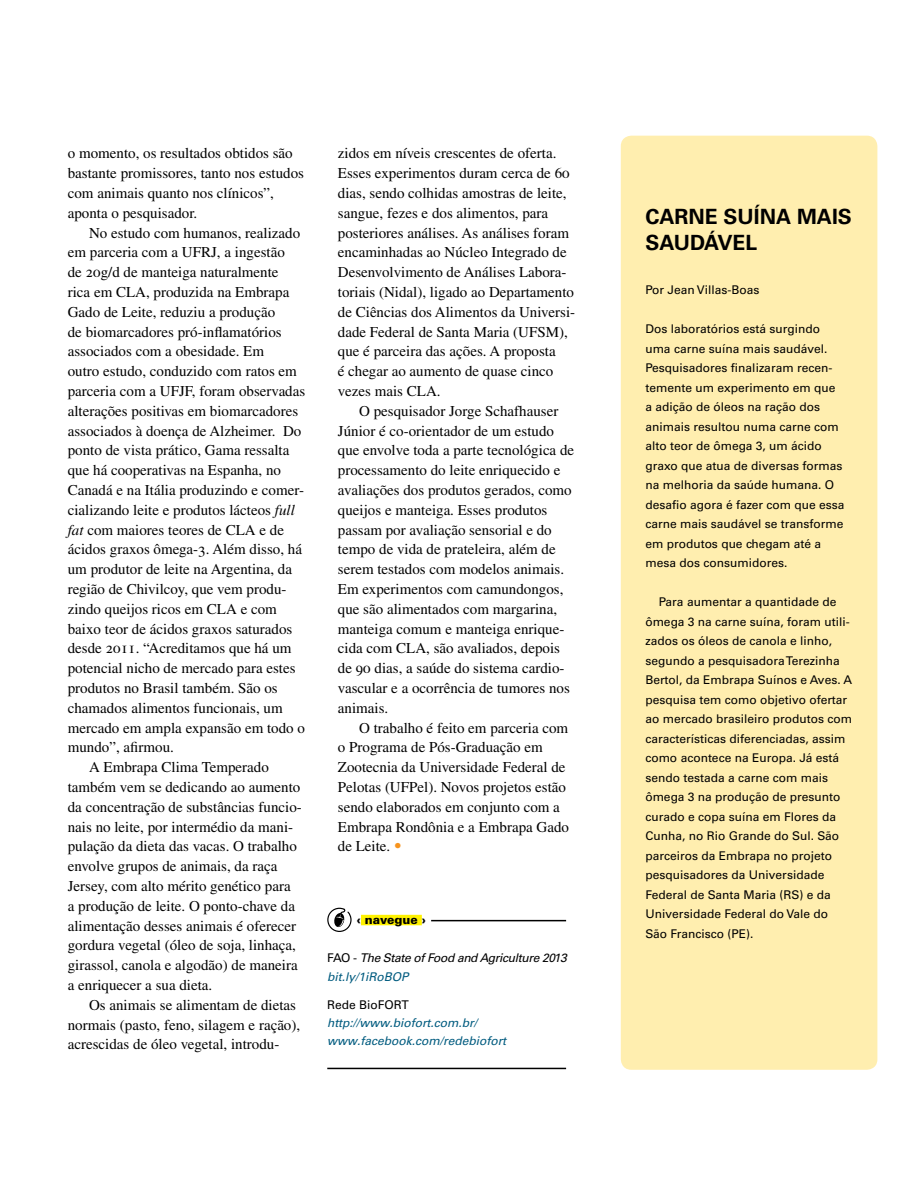
<style>
.page{position:relative;width:918px;height:1188px;background:#fff}
.page>*{position:absolute;margin:0;border:0;box-sizing:border-box;transform-origin:0 0}
.t1{font:700 21px "Univers LT Std";color:#000}
.t2{font:15px/19.8px "Times LT Std";color:#000}
.t3{font:12px/19.5px "Univers LT Std";color:#000}
.t4{font:italic 12px/18px "Univers LT Std";color:#005b7f}
.t5{font:italic 12px/19.5px "Univers LT Std";letter-spacing:-.03em;color:#000}
.t6{font:900 12px "Univers LT Std";color:#000}
.s1{font-style:italic}
.s2{font-family:"Univers LT Std";font-weight:900;color:#f7941e}
.s3{font-style:normal}
.s4{color:#005b7f}
</style>
<div class="page">
<div style="left:621px;top:136px;width:256px;height:934px;background:#ffeeaf;border-radius:11px"></div>
<hr style="left:327px;top:1068px;width:239px;height:1px;background:#000">
<svg style="left:327px;top:907px;width:25px;height:25px"></svg>
<div style="left:361px;top:915px;width:61px;height:10px;background:#fff200"></div>
<hr style="left:431px;top:920px;width:135px;height:1px;background:#000">
<p class="t2" style="left:68px;top:143px;width:238px">o momento, os resultados obtidos são bastante promissores, tanto nos estudos com animais quanto nos clínicos”, aponta o pesquisador.</p>
<p class="t2" style="left:89px;top:223px;width:213px">No estudo com humanos, realizado</p>
<p class="t2" style="left:68px;top:242px;width:219px">em parceria com a UFRJ, a ingestão</p>
<p class="t2" style="left:68px;top:262px;width:212px">de 20g/d de manteiga naturalmente</p>
<p class="t2" style="left:68px;top:282px;width:223px">rica em CLA, produzida na Embrapa</p>
<p class="t2" style="left:68px;top:302px;width:209px">Gado de Leite, reduziu a produção</p>
<p class="t2" style="left:68px;top:322px;width:215px">de biomarcadores pró-inflamatórios</p>
<p class="t2" style="left:68px;top:341px;width:198px">associados com a obesidade. Em</p>
<p class="t2" style="left:68px;top:361px;width:231px">outro estudo, conduzido com ratos em</p>
<p class="t2" style="left:68px;top:381px;width:239px">parceria com a UFJF, foram observadas</p>
<p class="t2" style="left:68px;top:401px;width:232px">alterações positivas em biomarcadores</p>
<p class="t2" style="left:68px;top:421px;width:235px">associados à doença de Alzheimer. Do</p>
<p class="t2" style="left:68px;top:440px;width:223px">ponto de vista prático, Gama ressalta</p>
<p class="t2" style="left:68px;top:460px;width:215px">que há cooperativas na Espanha, no</p>
<p class="t2" style="left:68px;top:480px;width:238px">Canadá e na Itália produzindo e comer-</p>
<p class="t2" style="left:68px;top:500px;width:229px">cializando leite e produtos lácteos <span class="s1">full</span></p>
<p class="t2" style="left:68px;top:520px;width:218px"><span class="s1">fat</span> com maiores teores de CLA e de</p>
<p class="t2" style="left:68px;top:539px;width:236px">ácidos graxos ômega-3. Além disso, há</p>
<p class="t2" style="left:68px;top:559px;width:226px">um produtor de leite na Argentina, da</p>
<p class="t2" style="left:68px;top:579px;width:220px">região de Chivilcoy, que vem produ-</p>
<p class="t2" style="left:68px;top:599px;width:211px">zindo queijos ricos em CLA e com</p>
<p class="t2" style="left:68px;top:619px;width:226px">baixo teor de ácidos graxos saturados</p>
<p class="t2" style="left:68px;top:638px;width:225px">desde 2011. “Acreditamos que há um</p>
<p class="t2" style="left:68px;top:658px;width:229px">potencial nicho de mercado para estes</p>
<p class="t2" style="left:68px;top:678px;width:211px">produtos no Brasil também. São os</p>
<p class="t2" style="left:68px;top:698px;width:216px">chamados alimentos funcionais, um</p>
<p class="t2" style="left:68px;top:718px;width:239px">mercado em ampla expansão em todo o</p>
<p class="t2" style="left:68px;top:737px;width:108px">mundo”, afirmou.</p>
<p class="t2" style="left:89px;top:757px;width:181px">A Embrapa Clima Temperado</p>
<p class="t2" style="left:68px;top:777px;width:234px">também vem se dedicando ao aumento</p>
<p class="t2" style="left:68px;top:797px;width:236px">da concentração de substâncias funcio-</p>
<p class="t2" style="left:68px;top:817px;width:227px">nais no leite, por intermédio da mani-</p>
<p class="t2" style="left:68px;top:836px;width:231px">pulação da dieta das vacas. O trabalho</p>
<p class="t2" style="left:68px;top:856px;width:211px">envolve grupos de animais, da raça</p>
<p class="t2" style="left:68px;top:876px;width:224px">Jersey, com alto mérito genético para</p>
<p class="t2" style="left:68px;top:896px;width:229px">a produção de leite. O ponto-chave da</p>
<p class="t2" style="left:68px;top:916px;width:230px">alimentação desses animais é oferecer</p>
<p class="t2" style="left:68px;top:935px;width:230px">gordura vegetal (óleo de soja, linhaça,</p>
<p class="t2" style="left:68px;top:955px;width:231px">girassol, canola e algodão) de maneira</p>
<p class="t2" style="left:68px;top:975px;width:146px">a enriquecer a sua dieta.</p>
<p class="t2" style="left:89px;top:995px;width:209px">Os animais se alimentam de dietas</p>
<p class="t2" style="left:68px;top:1015px;width:234px">normais (pasto, feno, silagem e ração),</p>
<p class="t2" style="left:68px;top:1034px;width:213px">acrescidas de óleo vegetal, introdu-</p>
<p class="t2" style="left:338px;top:143px;width:239px">zidos em níveis crescentes de oferta.<br>Esses experimentos duram cerca de 60 dias, sendo colhidas amostras de leite, sangue, fezes e dos alimentos, para posteriores análises. As análises foram encaminhadas ao Núcleo Integrado de Desenvolvimento de Análises Labora&shy;toriais (Nidal), ligado ao Departamento de Ciências dos Alimentos da Universi&shy;dade Federal de Santa Maria (UFSM), que é parceira das ações. A proposta<br>é chegar ao aumento de quase cinco vezes mais CLA.</p>
<p class="t2" style="left:338px;top:401px;width:238px;text-indent:21px">O pesquisador Jorge Schafhauser Júnior é co-orientador de um estudo que envolve toda a parte tecnológica de processamento do leite enriquecido e avaliações dos produtos gerados, como queijos e manteiga. Esses produtos passam por avaliação sensorial e do tempo de vida de prateleira, além de serem testados com modelos animais.<br>Em experimentos com camundongos, que são alimentados com margarina, manteiga comum e manteiga enrique&shy;cida com CLA, são avaliados, depois de 90 dias, a saúde do sistema cardio&shy;vascular e a ocorrência de tumores nos animais.</p>
<p class="t2" style="left:338px;top:718px;width:233px;text-indent:21px">O trabalho é feito em parceria com o Programa de Pós-Graduação em<br>Zootecnia da Universidade Federal de<br>Pelotas (UFPel). Novos projetos estão sendo elaborados em conjunto com a<br>Embrapa Rondônia e a Embrapa Gado de Leite. <span class="s2">•</span></p>
<p class="t6" style="left:357px;top:912px;width:70px">‹ navegue ›</p>
<p class="t5" style="left:327px;top:948px;width:241px"><span class="s3">FAO -</span> The State of Food and Agriculture 2013 <span class="s4">bit.ly/1iRoBOP</span></p>
<p class="t3" style="left:327px;top:995px;width:66px">Rede BioFORT</p>
<p class="t4" style="left:327px;top:1014px;width:180px">http://www.biofort.com.br/ www.facebook.com/redebiofort</p>
<h1 class="t1" style="left:645px;top:205px;width:30px">CARNE</h1>
<h1 class="t1" style="left:724px;top:205px;width:28px">SUÍNA</h1>
<h1 class="t1" style="left:797px;top:205px;width:14px">MAI</h1>
<h1 class="t1" style="left:838px;top:205px;width:16px">S</h1>
<h1 class="t1" style="left:645px;top:230px;width:30px">SAUD</h1>
<h1 class="t1" style="left:704px;top:230px;width:41px">ÁVEL</h1>
<p class="t3" style="left:645px;top:280px;width:116px">Por Jean Villas-Boas</p>
<p class="t3" style="left:645px;top:319px;width:201px">Dos laboratórios está surgindo uma carne suína mais saudável.<br>Pesquisadores finalizaram recen&shy;temente um experimento em que a adição de óleos na ração dos animais resultou numa carne com alto teor de ômega 3, um ácido graxo que atua de diversas formas na melhoria da saúde humana. O desafio agora é fazer com que essa carne mais saudável se transforme em produtos que chegam até a mesa dos consumidores.</p>
<p class="t3" style="left:645px;top:592px;width:208px;text-indent:13px">Para aumentar a quantidade de ômega 3 na carne suína, foram utili&shy;zados os óleos de canola e linho, segundo a pesquisadora Terezinha<br>Bertol, da Embrapa Suínos e Aves. A pesquisa tem como objetivo ofertar ao mercado brasileiro produtos com características diferenciadas, assim como acontece na Europa. Já está sendo testada a carne com mais ômega 3 na produção de presunto curado e copa suína em Flores da<br>Cunha, no Rio Grande do Sul. São parceiros da Embrapa no projeto pesquisadores da Universidade<br>Federal de Santa Maria (RS) e da<br>Universidade Federal do Vale do<br>São Francisco (PE).</p>
</div>
